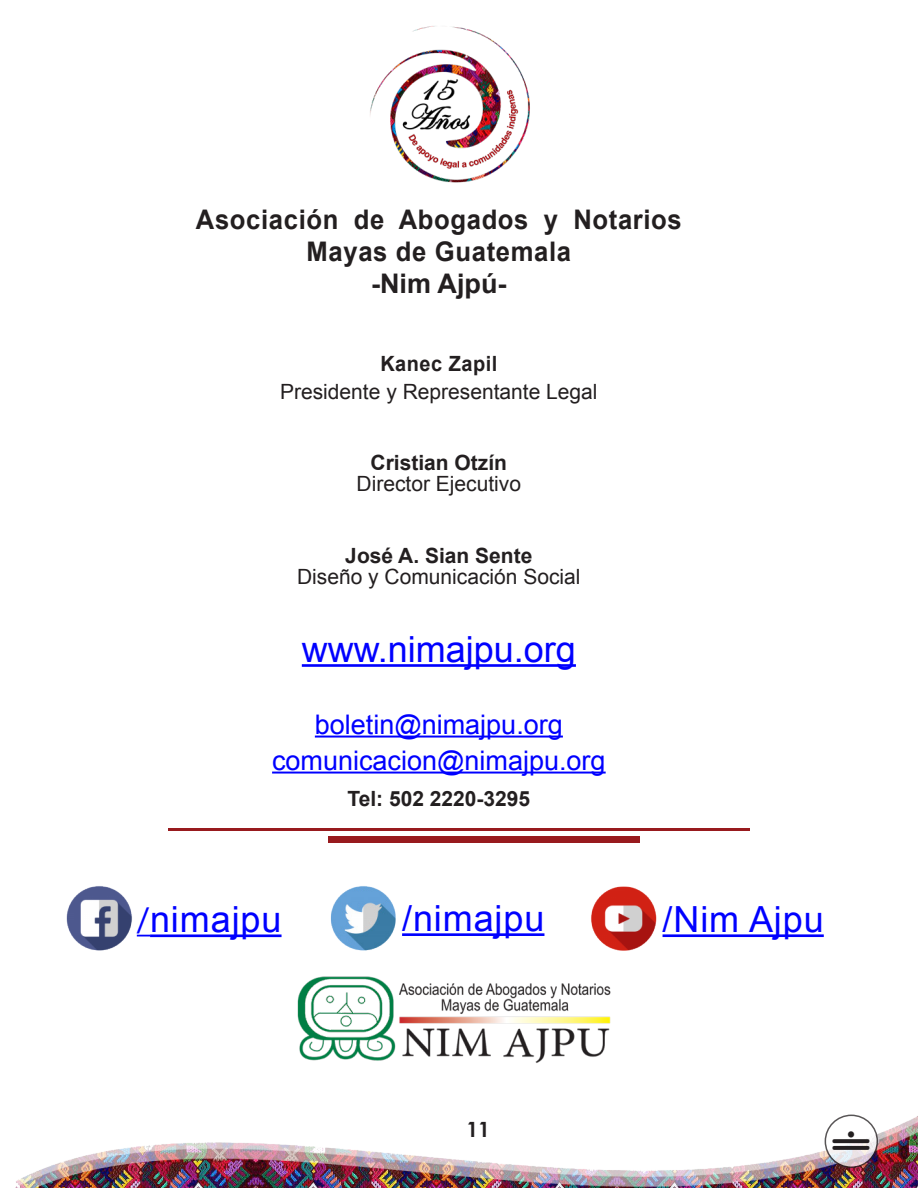
<style>
.page{position:relative;width:918px;height:1188px;background:#fff}
.page>*{position:absolute;margin:0;border:0;box-sizing:border-box;transform-origin:0 0}
.Inciso{font:36px "Arial";letter-spacing:.025em;color:#00f}
.Inciso-2{font:36px "Arial";color:#00f}
.t1{font:36px "Ajilabalil Maya Naoj";color:#231f20}
.t2{font:700 27px/32.4px "Arial";letter-spacing:.025em;color:#231f20;text-align:center;scale:.95 1}
.t3{font:27px "Arial";color:#00f}
.t4{font:700 27px "Arial";letter-spacing:.025em;color:#231f20}
.t5{font:21px "Arial";color:#231f20}
.Párrafo{font:700 21px "Arial";color:#231f20}
.Párrafo-2{font:700 21px "Arial";letter-spacing:.025em;color:#231f20;scale:.95 1}
.t6{font:700 21px "Century Gothic";color:#231f20}
.s1{font-family:"Myriad Pro"}
</style>
<div class="page">
<img style="left:15px;top:1114px;width:903px;height:74px">
<svg style="left:825px;top:1115px;width:52px;height:52px"></svg>
<div style="left:825px;top:1115px;width:53px;height:53px;border:2px solid #231f20;border-radius:50%"></div>
<hr style="left:302px;top:664px;width:274px;height:3px;background:#00f">
<hr style="left:315px;top:736px;width:248px;height:2px;background:#00f">
<hr style="left:272px;top:772px;width:334px;height:2px;background:#00f">
<img style="left:297px;top:976px;width:314px;height:87px">
<img style="left:66px;top:886px;width:66px;height:65px">
<img style="left:330px;top:886px;width:66px;height:65px">
<img style="left:591px;top:886px;width:66px;height:65px">
<svg style="left:137px;top:935px;width:13px;height:1px"></svg>
<hr style="left:150px;top:934px;width:132px;height:3px;background:#00f">
<hr style="left:402px;top:933px;width:142px;height:3px;background:#00f">
<hr style="left:663px;top:934px;width:161px;height:3px;background:#00f">
<hr style="left:169px;top:828px;width:581px;height:3px;background:#981a1e">
<div style="left:328px;top:836px;width:312px;height:7px;background:#981a1e"></div>
<img style="left:370px;top:26px;width:160px;height:157px">
<p class="t2" style="left:196px;top:204px;width:513px">Asociación de Abogados y Notarios<br>Mayas de Guatemala</p>
<p class="t4" style="left:371px;top:266px;width:137px">-Nim Ajpú-</p>
<p class="Párrafo-2" style="left:380px;top:350px;width:125px">Kanec Zapil</p>
<p class="t5" style="left:280px;top:378px;width:319px">Presidente y Representante Legal</p>
<p class="Párrafo" style="left:371px;top:449px;width:138px">Cristian Otzín</p>
<p class="t5" style="left:357px;top:470px;width:166px">Director Ejecutivo</p>
<p class="Párrafo" style="left:345px;top:541px;width:189px">José A. Sian Sente</p>
<p class="t5" style="left:297px;top:563px;width:285px">Diseño y Comunicación Social</p>
<p class="Inciso-2" style="left:302px;top:625px;width:276px">www.nimajpu.org</p>
<p class="t3" style="left:315px;top:707px;width:249px">boletin@nimajpu.org</p>
<p class="t3" style="left:272px;top:743px;width:335px">comunicacion@nimajpu.org</p>
<p class="Párrafo" style="left:347px;top:784px;width:184px">Tel: 502 2220-3295</p>
<p class="Inciso" style="left:137px;top:896px;width:146px"><span class="s1">/</span>nimajpu</p>
<p class="Inciso" style="left:402px;top:895px;width:144px">/nimajpu</p>
<p class="Inciso" style="left:663px;top:896px;width:163px">/Nim Ajpu</p>
<p class="t6" style="left:466px;top:1114px;width:25px">11</p>
<p class="t1" style="left:832px;top:1117px;width:41px">w</p>
</div>
